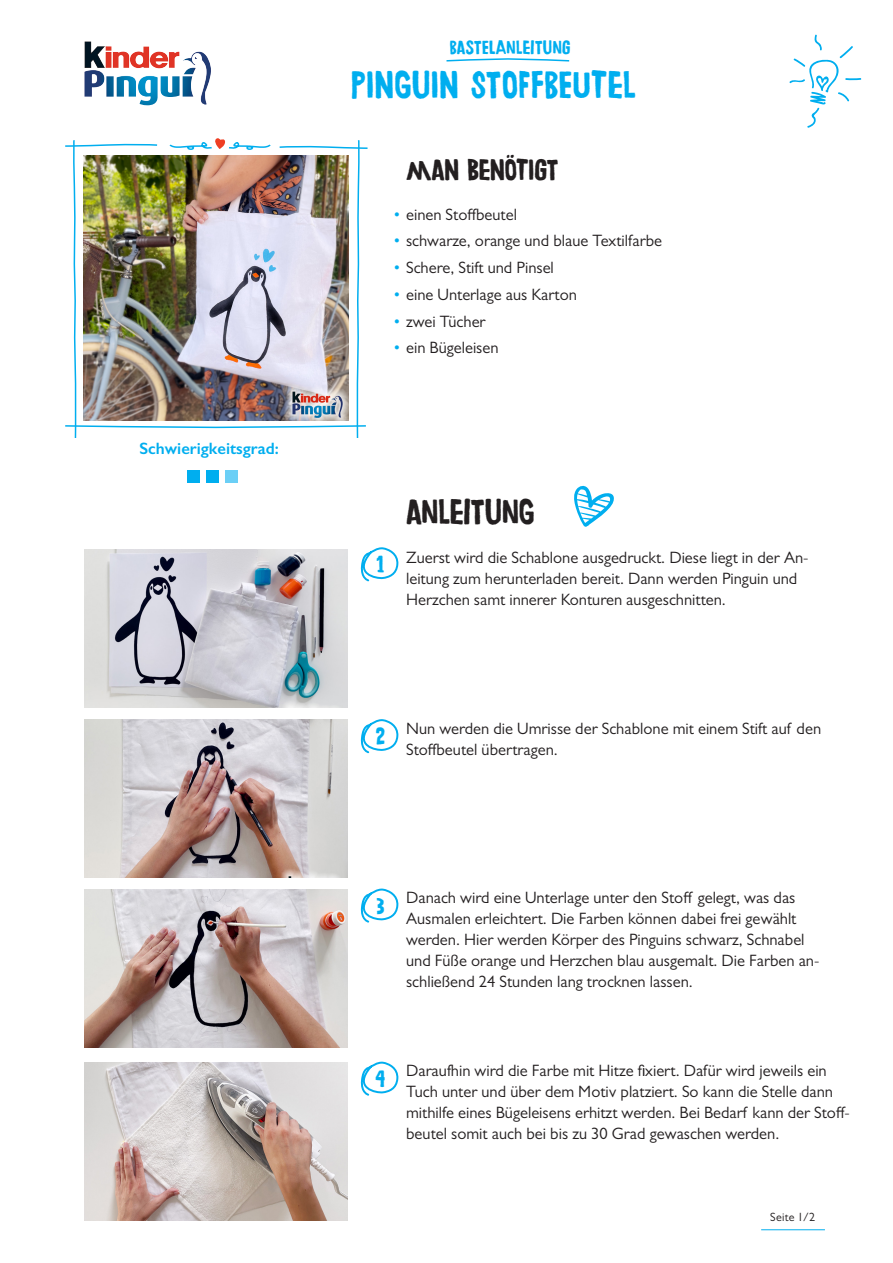
<style>
.page{position:relative;width:893px;height:1263px;background:#fff}
.page>*{position:absolute;margin:0;border:0;box-sizing:border-box;transform-origin:0 0}
.t1{font:39px "Chronic";letter-spacing:.015em;color:#00aeef}
.t2{font:36px "Chronic";color:#231f20}
.t3{font:30px "Chronic";letter-spacing:-.005em;color:#231f20}
.t4{font:24px "Chronic";color:#00aeef}
.t5{font:19.5px "Chronic";letter-spacing:.02em;color:#00aeef}
.t6{font:16.5px/21px "Gill Sans";color:#231f20}
.t7{font:600 16.5px "Gill Sans";color:#00aeef}
.t8{font:12px "Gill Sans";letter-spacing:.025em;color:#231f20}
.s1{color:#00aeef}
</style>
<div class="page">
<hr style="left:761px;top:1229px;width:64px;height:1px;background:#00aeef">
<svg style="left:789px;top:34px;width:73px;height:94px"></svg>
<svg style="left:574px;top:485px;width:40px;height:42px"></svg>
<svg style="left:360px;top:889px;width:38px;height:34px"></svg>
<img style="left:84px;top:41px;width:127px;height:64px">
<img style="left:84px;top:889px;width:264px;height:158px">
<svg style="left:360px;top:1062px;width:38px;height:34px"></svg>
<img style="left:84px;top:1062px;width:264px;height:158px">
<img style="left:65px;top:138px;width:333px;height:740px">
<svg style="left:446px;top:58px;width:124px;height:4px"></svg>
<p class="t7" style="left:139px;top:438px;width:141px">Schwierigkeitsgrad:</p>
<p class="t5" style="left:450px;top:35px;width:122px">BASTELANLEITUNG</p>
<h1 class="t1" style="left:351px;top:61px;width:286px">PINGUIN STOFFBEUTEL</h1>
<h3 class="t3" style="left:406px;top:152px;width:154px">MAN BENÖTIGT</h3>
<p class="t6" style="left:393px;top:203px;width:125px"><span class="s1">•</span> einen Stoffbeutel</p>
<p class="t6" style="left:393px;top:230px;width:270px"><span class="s1">•</span> schwarze, orange und blaue Textilfarbe</p>
<p class="t6" style="left:393px;top:257px;width:162px"><span class="s1">•</span> Schere, Stift und Pinsel</p>
<p class="t6" style="left:393px;top:284px;width:185px"><span class="s1">•</span> eine Unterlage aus Karton</p>
<p class="t6" style="left:393px;top:310px;width:94px"><span class="s1">•</span> zwei Tücher</p>
<p class="t6" style="left:393px;top:337px;width:107px"><span class="s1">•</span> ein Bügeleisen</p>
<h3 class="t4" style="left:377px;top:550px;width:9px">1</h3>
<h2 class="t2" style="left:406px;top:490px;width:130px">ANLEITUNG</h2>
<p class="t6" style="left:406px;top:547px;width:404px">Zuerst wird die Schablone ausgedruckt. Diese liegt in der An&shy;leitung zum herunterladen bereit. Dann werden Pinguin und<br>Herzchen samt innerer Konturen ausgeschnitten.</p>
<h3 class="t4" style="left:376px;top:722px;width:11px">2</h3>
<p class="t6" style="left:406px;top:717px;width:416px">Nun werden die Umrisse der Schablone mit einem Stift auf den<br>Stoffbeutel übertragen.</p>
<h3 class="t4" style="left:376px;top:891px;width:9px">3</h3>
<p class="t6" style="left:406px;top:887px;width:415px">Danach wird eine Unterlage unter den Stoff gelegt, was das Ausmalen erleichtert. Die Farben können dabei frei gewählt werden. Hier werden Körper des Pinguins schwarz, Schnabel und Füße orange und Herzchen blau ausgemalt. Die Farben an&shy;schließend 24 Stunden lang trocknen lassen.</p>
<h3 class="t4" style="left:376px;top:1064px;width:11px">4</h3>
<p class="t6" style="left:406px;top:1060px;width:445px">Daraufhin wird die Farbe mit Hitze fixiert. Dafür wird jeweils ein Tuch unter und über dem Motiv platziert. So kann die Stelle dann mithilfe eines Bügeleisens erhitzt werden. Bei Bedarf kann der Stoff&shy;beutel somit auch bei bis zu 30 Grad gewaschen werden.</p>
<p class="t8" style="left:770px;top:1210px;width:46px">Seite 1/2</p>
</div>
